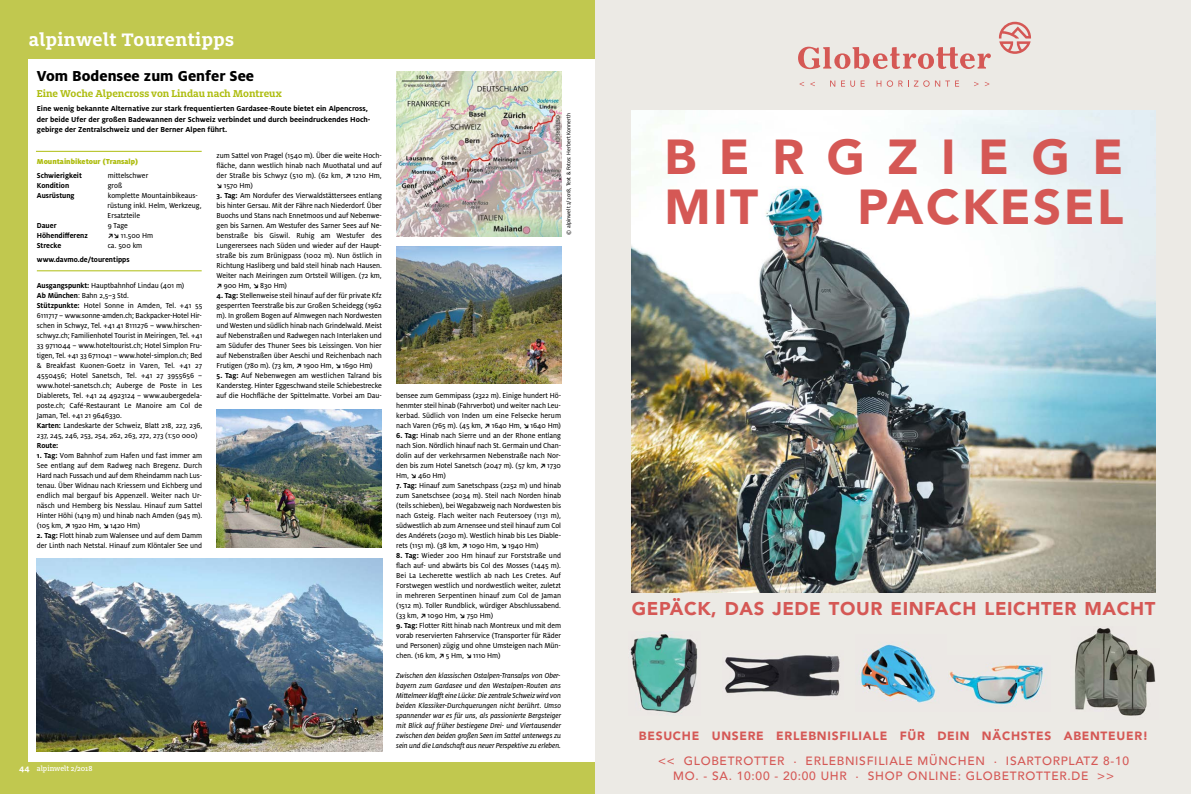
<style>
.page{position:relative;width:1191px;height:794px;background:#c1c84f}
.page>*{position:absolute;margin:0;border:0;box-sizing:border-box;transform-origin:0 0}
.t1{font:900 49px/50px "Avenir";letter-spacing:.46em;color:#d55855}
.t2{font:900 49px "Avenir";letter-spacing:.05em;color:#d55855}
.t3{font:700 20px "Milo Slab OT";letter-spacing:.025em;color:#fff}
.t4{font:900 18.5px "Avenir";letter-spacing:.03em;color:#d55855}
.t5{font:800 16px "Milo OT";color:#000}
.t6{font:500 12px/15px "Avenir";letter-spacing:.06em;color:#d55855;text-align:center}
.t7{font:900 12px "Avenir";letter-spacing:.06em;color:#d55855}
.t8{font:700 11px "Milo Slab OT";color:#aebd10}
.t9{font:8px/10px "Milo OT Text";letter-spacing:-.005em;color:#000;text-align:justify;scale:.96 1}
.t10{font:8px/10px "Milo OT Text Ita";letter-spacing:-.005em;color:#000;text-align:justify;scale:.96 1}
.t11{font:700 8px/10.5px "Milo OT";color:#000}
.t12{font:700 8px "Milo OT";color:#000;scale:.96 1}
.t13{font:900 8px "Milo OT";color:#aebd10;scale:.96 1}
.t14{font:500 8px "Milo Slab OT";color:#fff}
.t15{font:6px "Milo OT Text";color:#000;scale:.96 1}
.s1{font-size:7px}
.s2{font-family:"Milo OT";font-weight:700}
.s3{font-family:"Milo OT";font-weight:700;font-size:9px}
</style>
<div class="page">
<div style="left:28px;top:59px;width:1139px;height:702px;background:#fff"></div>
<div style="left:595px;top:0;width:596px;height:794px;background:#eceae5"></div>
<svg style="left:830px;top:81px;width:5px;height:6px"></svg>
<svg style="left:841px;top:81px;width:23px;height:6px"></svg>
<svg style="left:876px;top:80px;width:26px;height:7px"></svg>
<svg style="left:908px;top:80px;width:21px;height:7px"></svg>
<svg style="left:935px;top:81px;width:24px;height:6px"></svg>
<svg style="left:799px;top:82px;width:5px;height:4px"></svg>
<svg style="left:810px;top:82px;width:5px;height:4px"></svg>
<svg style="left:974px;top:82px;width:4px;height:4px"></svg>
<svg style="left:984px;top:82px;width:5px;height:4px"></svg>
<svg style="left:798px;top:47px;width:193px;height:22px"></svg>
<svg style="left:999px;top:22px;width:32px;height:32px"></svg>
<img style="left:632px;top:110px;width:523px;height:482px">
<img style="left:1076px;top:628px;width:54px;height:26px">
<img style="left:1075px;top:654px;width:29px;height:56px">
<img style="left:1136px;top:649px;width:20px;height:35px">
<img style="left:1120px;top:712px;width:11px;height:4px">
<img style="left:1131px;top:684px;width:16px;height:32px">
<img style="left:1104px;top:648px;width:32px;height:64px">
<img style="left:861px;top:644px;width:75px;height:59px">
<img style="left:949px;top:665px;width:95px;height:40px">
<img style="left:630px;top:634px;width:68px;height:79px">
<img style="left:725px;top:655px;width:115px;height:42px">
<hr style="left:36px;top:151px;width:166px;height:1px;background:#aebd10">
<hr style="left:37px;top:270px;width:165px;height:1px;background:#aebd10">
<img style="left:397px;top:72px;width:164px;height:164px">
<img style="left:397px;top:247px;width:164px;height:137px">
<img style="left:217px;top:410px;width:164px;height:137px">
<img style="left:37px;top:559px;width:346px;height:193px">
<h2 class="t3" style="left:29px;top:32px;width:207px">alpinwelt Tourentipps</h2>
<h3 class="t5" style="left:37px;top:70px;width:219px">Vom Bodensee zum Genfer See</h3>
<h3 class="t8" style="left:37px;top:89px;width:246px">Eine Woche Alpencross von Lindau nach Montreux</h3>
<p class="t11" style="left:37px;top:104px;width:335px">Eine wenig bekannte Alternative zur stark frequentierten Gardasee-Route bietet ein Alpencross, der beide Ufer der großen Badewannen der Schweiz verbindet und durch beeindruckendes Hoch&shy;gebirge der Zentralschweiz und der Berner Alpen führt.</p>
<p class="t15" style="left:566px;top:235px;width:128px;rotate:-90deg"><span class="s1">©</span> alpinwelt 2/2018, Text &amp; Fotos: Herbert Konnerth</p>
<p class="t9" style="left:217px;top:151px;width:174px">zum Sattel von Pragel (1540 m). Über die weite Hoch&shy;fläche, dann westlich hinab nach Muothatal und auf der Straße bis Schwyz (510 m). (62 km, 1210 Hm,</p>
<p class="t9" style="left:217px;top:181px;width:39px">● 1570 Hm)</p>
<p class="t9" style="left:217px;top:191px;width:174px"><span class="s2">3. Tag:</span> Am Nordufer des Vierwaldstättersees entlang</p>
<p class="t9" style="left:217px;top:201px;width:174px">bis hinter Gersau. Mit der Fähre nach Niederdorf. Über</p>
<p class="t9" style="left:217px;top:211px;width:174px">Buochs und Stans nach Ennetmoos und auf Nebenwe-</p>
<p class="t9" style="left:217px;top:221px;width:174px">gen bis Sarnen. Am Westufer des Sarner Sees auf Ne-</p>
<p class="t9" style="left:217px;top:231px;width:174px">benstraße bis Giswil. Ruhig am Westufer des</p>
<p class="t9" style="left:217px;top:241px;width:173px">Lungerersees nach Süden und wieder auf der Haupt-</p>
<p class="t9" style="left:217px;top:251px;width:174px">straße bis zum Brünigpass (1002 m). Nun östlich in</p>
<p class="t9" style="left:217px;top:261px;width:174px">Richtung Hasliberg und bald steil hinab nach Hausen.</p>
<p class="t9" style="left:217px;top:271px;width:174px">Weiter nach Meiringen zum Ortsteil Willigen. (72 km,</p>
<p class="t9" style="left:224px;top:281px;width:67px">900 Hm, ● 830 Hm)</p>
<p class="t9" style="left:217px;top:291px;width:174px"><span class="s2">4. Tag:</span> Stellenweise steil hinauf auf der für private Kfz gesperrten Teerstraße bis zur Großen Scheidegg (1962 m). In großem Bogen auf Almwegen nach Nordwesten und Westen und südlich hinab nach Grindelwald. Meist auf Nebenstraßen und Radwegen nach Interlaken und am Südufer des Thuner Sees bis Leissingen. Von hier auf Nebenstraßen über Aeschi und Reichenbach nach Frutigen (780 m). (73 km, 1900 Hm, ● 1690 Hm)</p>
<p class="t9" style="left:217px;top:371px;width:174px"><span class="s2">5. Tag:</span> Auf Nebenwegen am westlichen Talrand bis Kandersteg. Hinter Eggeschwand steile Schiebestrecke auf die Hochfläche der Spittelmatte. Vorbei am Dau-</p>
<p class="t13" style="left:37px;top:158px;width:107px">Mountainbiketour (Transalp)</p>
<p class="t12" style="left:37px;top:172px;width:48px">Schwierigkeit</p>
<p class="t9" style="left:108px;top:171px;width:44px">mittelschwer</p>
<p class="t12" style="left:37px;top:182px;width:35px">Kondition</p>
<p class="t9" style="left:108px;top:181px;width:16px">groß</p>
<p class="t12" style="left:37px;top:192px;width:41px">Ausrüstung</p>
<p class="t9" style="left:108px;top:191px;width:99px;text-align:left">komplette Mountainbikeaus&shy;rüstung inkl. Helm, Werkzeug,<br>Ersatzteile</p>
<p class="t12" style="left:37px;top:222px;width:22px">Dauer</p>
<p class="t9" style="left:108px;top:221px;width:23px">9 Tage</p>
<p class="t12" style="left:37px;top:232px;width:55px">Höhendifferenz</p>
<p class="t9" style="left:114px;top:231px;width:43px">● 11.500 Hm</p>
<p class="t12" style="left:37px;top:242px;width:27px">Strecke</p>
<p class="t9" style="left:108px;top:241px;width:37px">ca. 500 km</p>
<p class="t12" style="left:37px;top:256px;width:98px">www.davmo.de/tourentipps</p>
<p class="t9" style="left:37px;top:281px;width:174px;text-align:left"><span class="s2">Ausgangspunkt:</span> Hauptbahnhof Lindau (401 m)<br><span class="s2">Ab München</span>: Bahn 2,5–3 Std.<br><span class="s2">Stützpunkte:</span> Hotel Sonne in Amden, Tel. +41 55<br>6111717 – www.sonne-amden.ch; Backpacker-Hotel Hir&shy;schen in Schwyz, Tel. +41 41 8111276 – www.hirschen&shy;schwyz.ch; Familienhotel Tourist in Meiringen, Tel. +41<br>33 9711044 – www.hoteltourist.ch; Hotel Simplon Fru&shy;tigen, Tel. +41 33 6711041 – www.hotel-simplon.ch; Bed &amp; Breakfast Kuonen-Goetz in Varen, Tel. +41 27<br>4550456; Hotel Sanetsch, Tel. +41 27 3955656 – www.hotel-sanetsch.ch; Auberge de Poste in Les Diablerets, Tel. +41 24 4923124 – www.aubergedela&shy;poste.ch; Café-Restaurant Le Manoire am Col de Jaman, Tel. +41 21 9646330.<br><span class="s2">Karten:</span> Landeskarte der Schweiz, Blatt 218, 227, 236, 237, 245, 246, 253, 254, 262, 263, 272, 273 (1:50 000)</p>
<p class="t12" style="left:37px;top:442px;width:24px">Route:</p>
<p class="t9" style="left:37px;top:451px;width:174px"><span class="s2">1. Tag:</span> Vom Bahnhof zum Hafen und fast immer am See entlang auf dem Radweg nach Bregenz. Durch Hard nach Fussach und auf dem Rheindamm nach Lus&shy;tenau. Über Widnau nach Kriessern und Eichberg und endlich mal bergauf bis Appenzell. Weiter nach Ur&shy;näsch und Hemberg bis Nesslau. Hinauf zum Sattel Hinter Höhi (1419 m) und hinab nach Amden (945 m). (105 km, 1920 Hm, ● 1420 Hm)</p>
<p class="t9" style="left:37px;top:531px;width:174px"><span class="s2">2. Tag:</span> Flott hinab zum Walensee und auf dem Damm der Linth nach Netstal. Hinauf zum Klöntaler See und</p>
<p class="t9" style="left:396px;top:391px;width:173px">bensee zum Gemmipass (2322 m). Einige hundert Hö&shy;henmter steil hinab (Fahrverbot) und weiter nach Leu&shy;kerbad. Südlich von Inden um eine Felsecke herum nach Varen (765 m). (45 km, 1640 Hm, ● 1640 Hm)</p>
<p class="t9" style="left:396px;top:431px;width:173px"><span class="s2">6. Tag:</span> Hinab nach Sierre und an der Rhone entlang nach Sion. Nördlich hinauf nach St. Germain und Chan&shy;dolin auf der verkehrsarmen Nebenstraße nach Nor&shy;den bis zum Hotel Sanetsch (2047 m). (57 km, 1730<br>Hm, ● 460 Hm)</p>
<p class="t9" style="left:396px;top:481px;width:173px"><span class="s2">7. Tag:</span> Hinauf zum Sanetschpass (2252 m) und hinab zum Sanetschsee (2034 m). Steil nach Norden hinab (teils schieben), bei Wegabzweig nach Nordwesten bis nach Gsteig. Flach weiter nach Feutersoey (1131 m), südwestlich ab zum Arnensee und steil hinauf zum Col des Andérets (2030 m). Westlich hinab bis Les Diable&shy;rets (1151 m). (38 km, 1090 Hm, ● 1940 Hm)</p>
<p class="t9" style="left:396px;top:551px;width:173px"><span class="s2">8. Tag:</span> Wieder 200 Hm hinauf zur Forststraße und flach auf- und abwärts bis Col des Mosses (1445 m).<br>Bei La Lecherette westlich ab nach Les Cretes. Auf Forstwegen westlich und nordwestlich weiter, zuletzt in mehreren Serpentinen hinauf zum Col de Jaman (1512 m). Toller Rundblick, würdiger Abschlussabend. (33 km, 1090 Hm, ● 750 Hm)</p>
<p class="t9" style="left:396px;top:621px;width:173px"><span class="s2">9. Tag:</span> Flotter Ritt hinab nach Montreux und mit dem vorab reservierten Fahrservice (Transporter für Räder und Personen) zügig und ohne Umsteigen nach Mün&shy;chen. (16 km, 5 Hm, ● 1110 Hm)</p>
<p class="t10" style="left:396px;top:671px;width:173px">Zwischen den klassischen Ostalpen-Transalps von Ober&shy;bayern zum Gardasee und den Westalpen-Routen ans Mittelmeer klafft eine Lücke: Die zentrale Schweiz wird von beiden Klassiker-Durchquerungen nicht berührt. Umso spannender war es für uns, als passionierte Bergsteiger mit Blick auf früher bestiegene Drei- und Viertausender zwischen den beiden großen Seen im Sattel unterwegs zu sein und die Landschaft aus neuer Perspektive zu erleben.</p>
<h1 class="t1" style="left:664px;top:130px;width:460px">BERGZIEGE<br>MIT</h1>
<h1 class="t2" style="left:857px;top:165px;width:267px">PACKESEL</h1>
<h3 class="t4" style="left:632px;top:592px;width:525px">GEPÄCK, DAS JEDE TOUR EINFACH LEICHTER MACHT</h3>
<h3 class="t7" style="left:639px;top:726px;width:511px">BESUCHE UNSERE ERLEBNISFILIALE FÜR DEIN NÄCHSTES ABENTEUER!</h3>
<p class="t14" style="left:19px;top:766px;width:75px"><span class="s3">44</span> alpinwelt 2/2018</p>
<h3 class="t6" style="left:658px;top:752px;width:472px">&lt;&lt; GLOBETROTTER . ERLEBNISFILIALE MÜNCHEN . ISARTORPLATZ 8-10<br>MO. - SA. 10:00 - 20:00 UHR . SHOP ONLINE: GLOBETROTTER.DE &gt;&gt;</h3>
</div>
